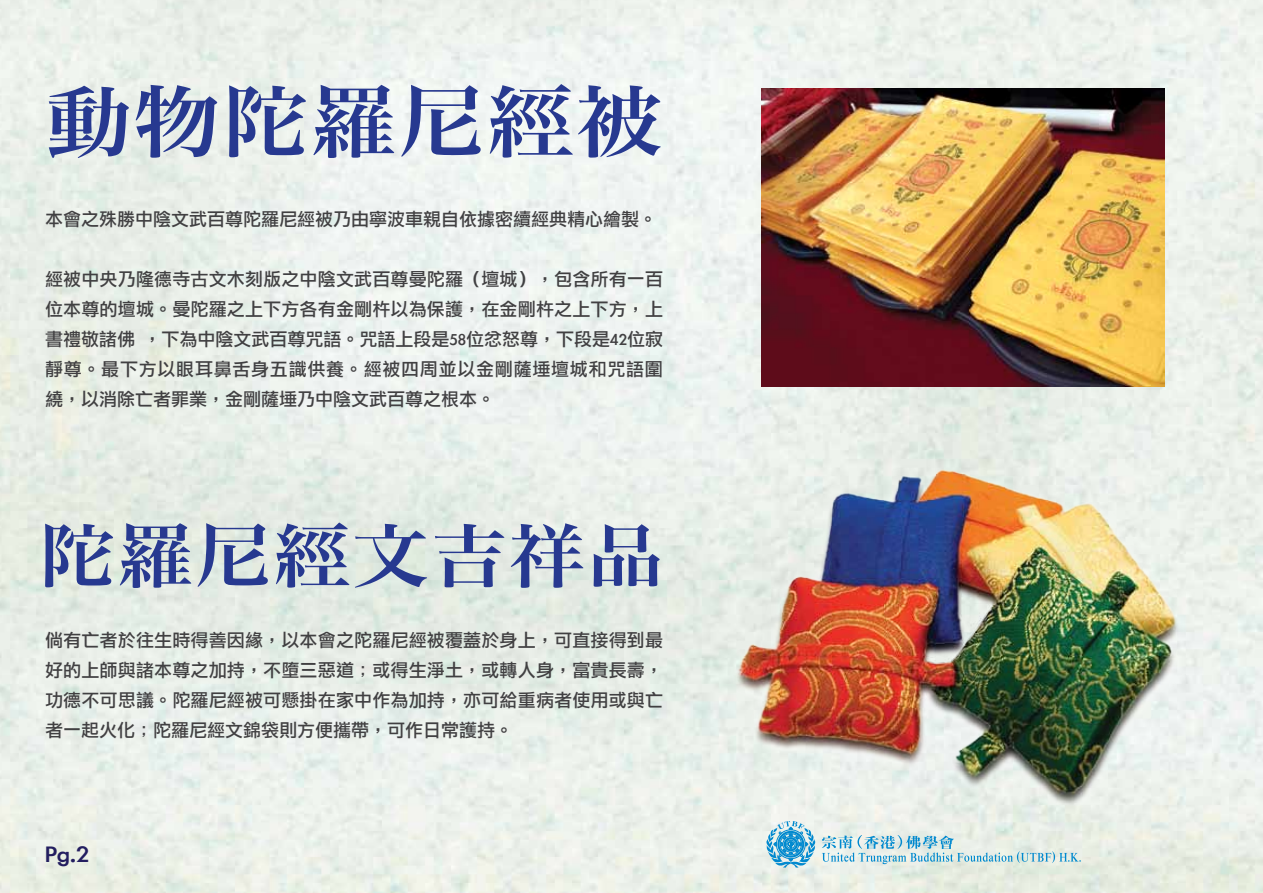
<style>
.page{position:relative;width:1263px;height:893px;background:#fff}
.page>*{position:absolute;margin:0;border:0;box-sizing:border-box;transform-origin:0 0}
.t1{font:78.45px "Hira Min Pro N W6";letter-spacing:.025em;color:#273990;scale:1.1 1}
.t2{font:69.45px "Hira Min Pro N W6";letter-spacing:.025em;color:#273990;scale:1.1 1}
.t3{font:25.5px "Li Gothic Med";color:#231e60;scale:1.1 1}
.t4{font:18px/30px "Li Gothic Med";color:#414042;text-align:justify}
</style>
<div class="page">
<img style="left:0;top:0;width:1263px;height:893px">
<svg style="left:766px;top:821px;width:49px;height:46px;background:#7fc0dd"></svg>
<svg style="left:822px;top:835px;width:259px;height:29px;background:#c3dde1"></svg>
<img style="left:729px;top:449px;width:456px;height:365px">
<img style="left:762px;top:88px;width:402px;height:298px">
<h1 class="t1" style="left:45px;top:53px;width:563px">動物陀羅尼經被</h1>
<p class="t4" style="left:45px;top:205px;width:613px">本會之殊勝中陰文武百尊陀羅尼經被乃由寧波車親自依據密續經典精心繪製。</p>
<p class="t4" style="left:45px;top:265px;width:619px">經被中央乃隆德寺古文木刻版之中陰文武百尊曼陀羅（壇城），包含所有一百位本尊的壇城。曼陀羅之上下方各有金剛杵以為保護，在金剛杵之上下方，上書禮敬諸佛 ，下為中陰文武百尊咒語。咒語上段是58位忿怒尊，下段是42位寂靜尊。最下方以眼耳鼻舌身五識供養。經被四周並以金剛薩埵壇城和咒語圍繞，以消除亡者罪業，金剛薩埵乃中陰文武百尊之根本。</p>
<h2 class="t2" style="left:39px;top:495px;width:569px">陀羅尼經文吉祥品</h2>
<p class="t4" style="left:45px;top:626px;width:619px">倘有亡者於往生時得善因緣，以本會之陀羅尼經被覆蓋於身上，可直接得到最好的上師與諸本尊之加持，不墮三惡道；或得生淨土，或轉人身，富貴長壽，功德不可思議。陀羅尼經被可懸掛在家中作為加持，亦可給重病者使用或與亡者一起火化；陀羅尼經文錦袋則方便攜帶，可作日常護持。</p>
<h3 class="t3" style="left:45px;top:840px;width:42px">Pg.2</h3>
</div>
